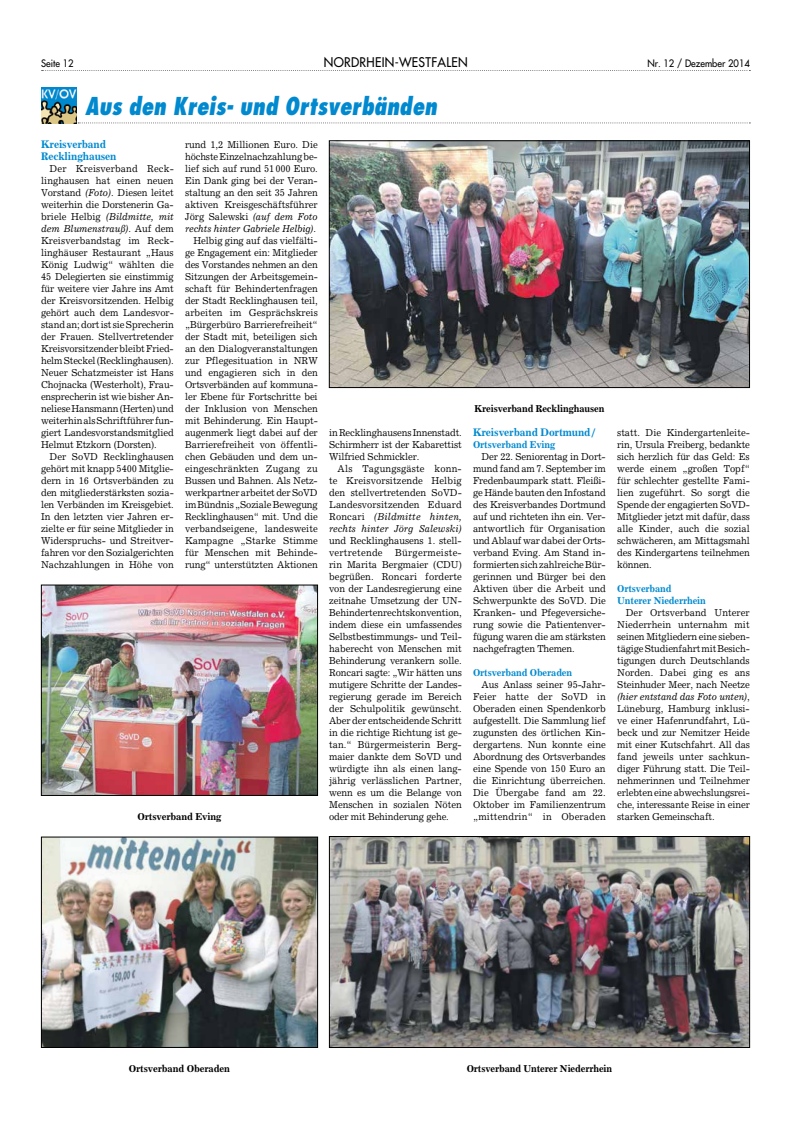
<style>
.page{position:relative;width:791px;height:1134px;background:#fff}
.page>*{position:absolute;margin:0;border:0;box-sizing:border-box;transform-origin:0 0}
.t1{font:italic 800 condensed 24px "Futura";color:#0089cf;scale:.93 1}
.t2{font:13px "Futura";letter-spacing:.025em;color:#000;scale:.94 1}
.t3{font:700 11px/12px "Excelsior";letter-spacing:-.015em;color:#0089cf;scale:.94 1}
.t4{font:10px/12px "Excelsior";letter-spacing:-.01em;color:#000;text-align:justify;scale:.94 1}
.t5{font:700 10px/12px "Excelsior";letter-spacing:-.015em;color:#0089cf;scale:.94 1}
.t6{font:700 10px "Excelsior";letter-spacing:-.015em;color:#000;scale:.94 1}
.t7{font:700 10px "Excelsior";letter-spacing:-.015em;color:#000;scale:.96 1}
.t8{font:10px "Futura";color:#000;scale:.94 1}
.s1{font-style:italic}
</style>
<div class="page">
<img style="left:41px;top:88px;width:36px;height:36px">
<svg style="left:78px;top:122px;width:672px;height:1px"></svg>
<img style="left:331px;top:838px;width:417px;height:208px">
<div style="left:329px;top:836px;width:421px;height:212px;border:1px solid #000"></div>
<img style="left:43px;top:839px;width:273px;height:207px">
<div style="left:41px;top:837px;width:277px;height:211px;border:1px solid #000"></div>
<img style="left:43px;top:587px;width:273px;height:207px">
<div style="left:41px;top:585px;width:277px;height:211px;border:1px solid #000"></div>
<img style="left:331px;top:142px;width:417px;height:244px">
<div style="left:329px;top:140px;width:421px;height:248px;border:1px solid #000"></div>
<svg style="left:42px;top:70px;width:708px;height:1px"></svg>
<p class="t8" style="left:41px;top:57px;width:36px">Seite 12</p>
<h2 class="t2" style="left:324px;top:53px;width:154px">NORDRHEIN-WESTFALEN</h2>
<p class="t8" style="left:647px;top:57px;width:110px">Nr. 12 / Dezember 2014</p>
<h1 class="t1" style="left:85px;top:91px;width:380px">Aus den Kreis- und Ortsverbänden</h1>
<p class="t3" style="left:41px;top:138px;width:82px">Kreisverband<br>Recklinghausen</p>
<p class="t4" style="left:41px;top:162px;width:143px;text-indent:9px">Der Kreisverband Reck&shy;linghausen hat einen neuen Vorstand <span class="s1">(Foto)</span>. Diesen leitet weiterhin die Dorstenerin Ga&shy;briele Helbig <span class="s1">(Bildmitte, mit dem Blumenstrauß)</span>. Auf dem Kreisverbandstag im Reck&shy;linghäuser Restaurant „Haus König Ludwig“ wählten die 45 Delegierten sie einstimmig für weitere vier Jahre ins Amt der Kreisvorsitzenden. Helbig gehört auch dem Landesvor&shy;stand an; dort ist sie Sprecherin der Frauen. Stellvertretender Kreisvorsitzender bleibt Fried&shy;helm Steckel (Recklinghausen).<br>Neuer Schatzmeister ist Hans Chojnacka (Westerholt), Frau&shy;ensprecherin ist wie bisher An&shy;neliese Hansmann (Herten) und weiterhin als Schriftführer fun&shy;giert Landesvorstandsmitglied Helmut Etzkorn (Dorsten).</p>
<p class="t4" style="left:41px;top:450px;width:143px;text-indent:9px">Der SoVD Recklinghausen gehört mit knapp 5400 Mitglie&shy;dern in 16 Ortsverbänden zu den mitgliederstärksten sozia&shy;len Verbänden im Kreisgebiet.<br>In den letzten vier Jahren er&shy;zielte er für seine Mitglieder in Widerspruchs- und Streitver&shy;fahren vor den Sozialgerichten Nachzahlungen in Höhe von</p>
<p class="t4" style="left:185px;top:138px;width:143px;text-align:right">rund 1,2 Millionen Euro. Die höchste Einzelnachzahlung be&shy;lief sich auf rund 51000 Euro.<br>Ein Dank ging bei der Veran&shy;staltung an den seit 35 Jahren aktiven Kreisgeschäftsführer<br>Jörg Salewski <span class="s1">(auf dem Foto rechts hinter Gabriele Helbig)</span>.<br>Helbig ging auf das vielfälti&shy;ge Engagement ein: Mitglieder des Vorstandes nehmen an den<br>Sitzungen der Arbeitsgemein&shy;schaft für Behindertenfragen der Stadt Recklinghausen teil, arbeiten im Gesprächskreis „Bürgerbüro Barrierefreiheit“ der Stadt mit, beteiligen sich an den Dialogveranstaltungen zur Pflegesituation in NRW und engagieren sich in den<br>Ortsverbänden auf kommuna&shy;ler Ebene für Fortschritte bei der Inklusion von Menschen mit Behinderung. Ein Haupt&shy;augenmerk liegt dabei auf der<br>Barrierefreiheit von öffentli&shy;chen Gebäuden und dem un&shy;eingeschränkten Zugang zu<br>Bussen und Bahnen. Als Netz&shy;werkpartner arbeitet der SoVD im Bündnis „Soziale Bewegung<br>Recklinghausen“ mit. Und die verbandseigene, landesweite<br>Kampagne „Starke Stimme für Menschen mit Behinde&shy;rung“ unterstützten Aktionen</p>
<p class="t7" style="left:137px;top:810px;width:89px">Ortsverband Eving</p>
<p class="t4" style="left:329px;top:426px;width:143px">in Recklinghausens Innenstadt.<br>Schirmherr ist der Kabarettist Wilfried Schmickler.</p>
<p class="t4" style="left:329px;top:462px;width:143px;text-indent:9px">Als Tagungsgäste konn&shy;te Kreisvorsitzende Helbig den stellvertretenden SoVD-Landesvorsitzenden Eduard Roncari <span class="s1">(Bildmitte hinten, rechts hinter Jörg Salewski)</span></p>
<p class="t4" style="left:329px;top:534px;width:143px">und Recklinghausens 1. stell&shy;vertretende</p>
<p class="t4" style="left:329px;top:546px;width:143px;text-indent:66px">Bürgermeiste&shy;rin Marita Bergmaier (CDU) begrüßen. Roncari forderte von der Landesregierung eine zeitnahe Umsetzung der UN-Behindertenrechtskonvention, indem diese ein umfassendes Selbstbestimmungs- und Teil&shy;haberecht von Menschen mit Behinderung verankern solle.<br>Roncari sagte: „Wir hätten uns mutigere Schritte der Landes&shy;regierung gerade im Bereich der Schulpolitik gewünscht.<br>Aber der entscheidende Schritt in die richtige Richtung ist ge&shy;tan.“ Bürgermeisterin Berg&shy;maier dankte dem SoVD und würdigte ihn als einen lang&shy;jährig verlässlichen Partner, wenn es um die Belange von Menschen in sozialen Nöten oder mit Behinderung gehe.</p>
<p class="t6" style="left:474px;top:402px;width:140px">Kreisverband Recklinghausen</p>
<p class="t3" style="left:473px;top:426px;width:132px">Kreisverband Dortmund/</p>
<p class="t5" style="left:473px;top:438px;width:89px">Ortsverband Eving</p>
<p class="t4" style="left:473px;top:450px;width:143px;text-indent:9px">Der 22. Seniorentag in Dort&shy;mund fand am 7. September im Fredenbaumpark statt. Fleißi&shy;ge Hände bauten den Infostand des Kreisverbandes Dortmund auf und richteten ihn ein. Ver&shy;antwortlich für Organisation und Ablauf war dabei der Orts&shy;verband Eving. Am Stand in&shy;formierten sich zahlreiche Bür&shy;gerinnen und Bürger bei den Aktiven über die Arbeit und Schwerpunkte des SoVD. Die Kranken- und Pfegeversiche&shy;rung sowie die Patientenver&shy;fügung waren die am stärksten nachgefragten Themen.</p>
<p class="t5" style="left:473px;top:666px;width:107px">Ortsverband Oberaden</p>
<p class="t4" style="left:473px;top:678px;width:143px;text-indent:9px">Aus Anlass seiner 95-Jahr-Feier hatte der SoVD in Oberaden einen Spendenkorb aufgestellt. Die Sammlung lief zugunsten des örtlichen Kin&shy;dergartens. Nun konnte eine Abordnung des Ortsverbandes eine Spende von 150 Euro an die Einrichtung überreichen.<br>Die Übergabe fand am 22.<br>Oktober im Familienzentrum „mittendrin“ in Oberaden</p>
<p class="t4" style="left:617px;top:426px;width:143px">statt. Die Kindergartenleite&shy;rin, Ursula Freiberg, bedankte sich herzlich für das Geld: Es werde einem „großen Topf“ für schlechter gestellte Fami&shy;lien zugeführt. So sorgt die Spende der engagierten SoVD-Mitglieder jetzt mit dafür, dass alle Kinder, auch die sozial schwächeren, am Mittagsmahl des Kindergartens teilnehmen können.</p>
<p class="t5" style="left:617px;top:582px;width:96px">Ortsverband<br>Unterer Niederrhein</p>
<p class="t4" style="left:617px;top:606px;width:143px;text-indent:9px">Der Ortsverband Unterer Niederrhein unternahm mit seinen Mitgliedern eine sieben&shy;tägige Studienfahrt mit Besich&shy;tigungen durch Deutschlands Norden. Dabei ging es ans Steinhuder Meer, nach Neetze <span class="s1">(hier entstand das Foto unten)</span>, Lüneburg, Hamburg inklusi&shy;ve einer Hafenrundfahrt, Lü&shy;beck und zur Nemitzer Heide mit einer Kutschfahrt. All das fand jeweils unter sachkun&shy;diger Führung statt. Die Teil&shy;nehmerinnen und Teilnehmer erlebten eine abwechslungsrei&shy;che, interessante Reise in einer starken Gemeinschaft.</p>
<p class="t7" style="left:129px;top:1062px;width:107px">Ortsverband Oberaden</p>
<p class="t6" style="left:467px;top:1062px;width:156px">Ortsverband Unterer Niederrhein</p>
</div>
